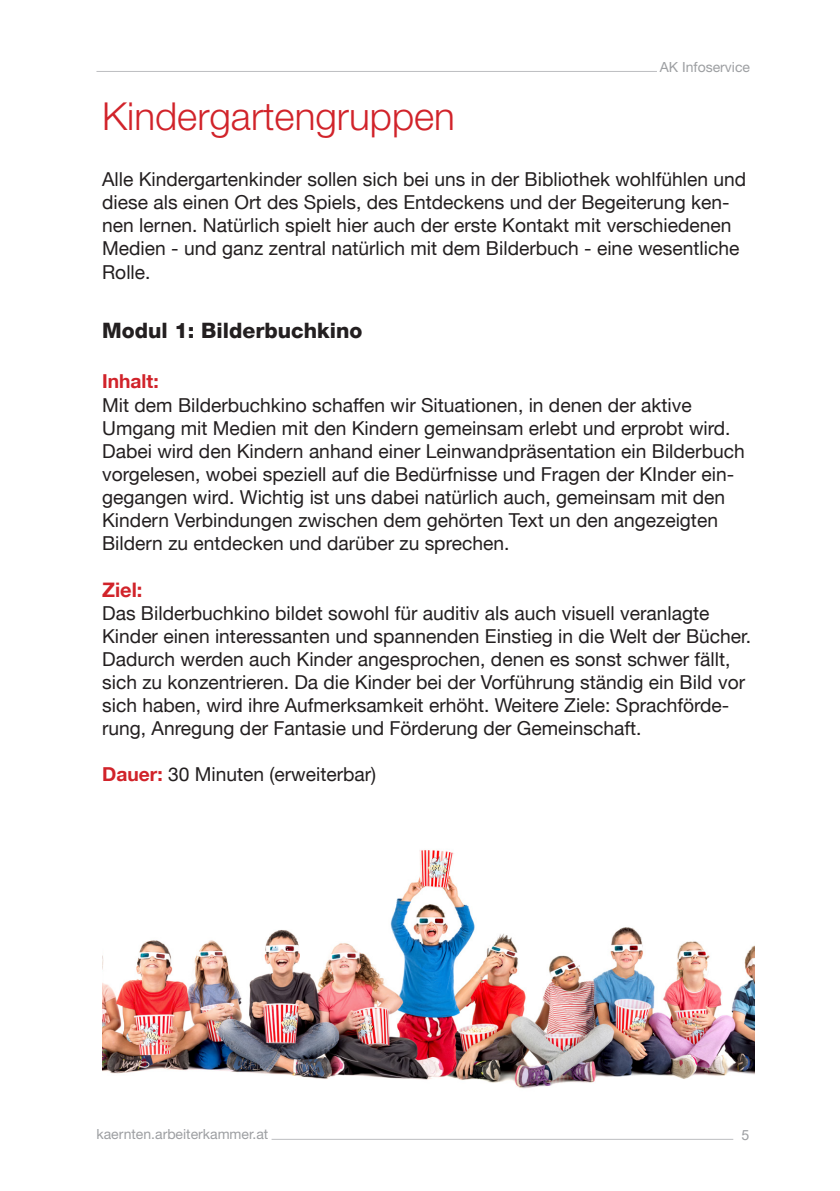
<style>
.page{position:relative;width:840px;height:1191px;background:#fff}
.page>*{position:absolute;margin:0;border:0;box-sizing:border-box;transform-origin:0 0}
.t1{font:300 38.6px "Helvetica Neue LT Std";color:#d1232a}
.t2{font:800 21.2px "Helvetica Neue LT";color:#231f20}
.t3{font:700 20px "Helvetica Neue LT";color:#d1232a}
.t4{font:19.2px/23px "Helvetica Neue LT";color:#231f20}
.t5{font:700 19.2px "Helvetica Neue LT";color:#d1232a}
.t6{font:14px "Helvetica Neue LT Std";color:#9d9fa2}
.t7{font:14px "Arial";color:#9d9fa2}
.s1{font-weight:700;color:#d1232a}
</style>
<div class="page">
<img style="left:102px;top:850px;width:652px;height:239px">
<hr style="left:96px;top:71px;width:560px;height:1px;background:#bcbdc0">
<hr style="left:271px;top:1139px;width:461px;height:1px;background:#bcbdc0">
<p class="t6" style="left:659px;top:58px;width:92px">AK Infoservice</p>
<p class="t1" style="left:102px;top:92px;width:354px">Kindergartengruppen</p>
<p class="t4" style="left:102px;top:168px;width:645px">Alle Kindergartenkinder sollen sich bei uns in der Bibliothek wohlfühlen und diese als einen Ort des Spiels, des Entdeckens und der Begeiterung ken&shy;nen lernen. Natürlich spielt hier auch der erste Kontakt mit verschiedenen Medien - und ganz zentral natürlich mit dem Bilderbuch - eine wesentliche Rolle.</p>
<p class="t2" style="left:102px;top:317px;width:261px">Modul 1: Bilderbuchkino</p>
<p class="t5" style="left:102px;top:370px;width:58px">Inhalt:</p>
<p class="t4" style="left:102px;top:393px;width:643px">Mit dem Bilderbuchkino schaffen wir Situationen, in denen der aktive Umgang mit Medien mit den Kindern gemeinsam erlebt und erprobt wird.<br>Dabei wird den Kindern anhand einer Leinwandpräsentation ein Bilderbuch vorgelesen, wobei speziell auf die Bedürfnisse und Fragen der KInder ein&shy;gegangen wird. Wichtig ist uns dabei natürlich auch, gemeinsam mit den Kindern Verbindungen zwischen dem gehörten Text un den angezeigten Bildern zu entdecken und darüber zu sprechen.</p>
<p class="t3" style="left:102px;top:577px;width:42px">Ziel:</p>
<p class="t4" style="left:102px;top:601px;width:650px">Das Bilderbuchkino bildet sowohl für auditiv als auch visuell veranlagte Kinder einen interessanten und spannenden Einstieg in die Welt der Bücher.<br>Dadurch werden auch Kinder angesprochen, denen es sonst schwer fällt, sich zu konzentrieren. Da die Kinder bei der Vorführung ständig ein Bild vor sich haben, wird ihre Aufmerksamkeit erhöht. Weitere Ziele: Sprachförde&shy;rung, Anregung der Fantasie und Förderung der Gemeinschaft.</p>
<p class="t4" style="left:102px;top:762px;width:275px"><span class="s1">Dauer:</span> 30 Minuten (erweiterbar)</p>
<p class="t6" style="left:96px;top:1126px;width:173px">kaernten.arbeiterkammer.at</p>
<p class="t7" style="left:741px;top:1125px;width:9px">5</p>
</div>
